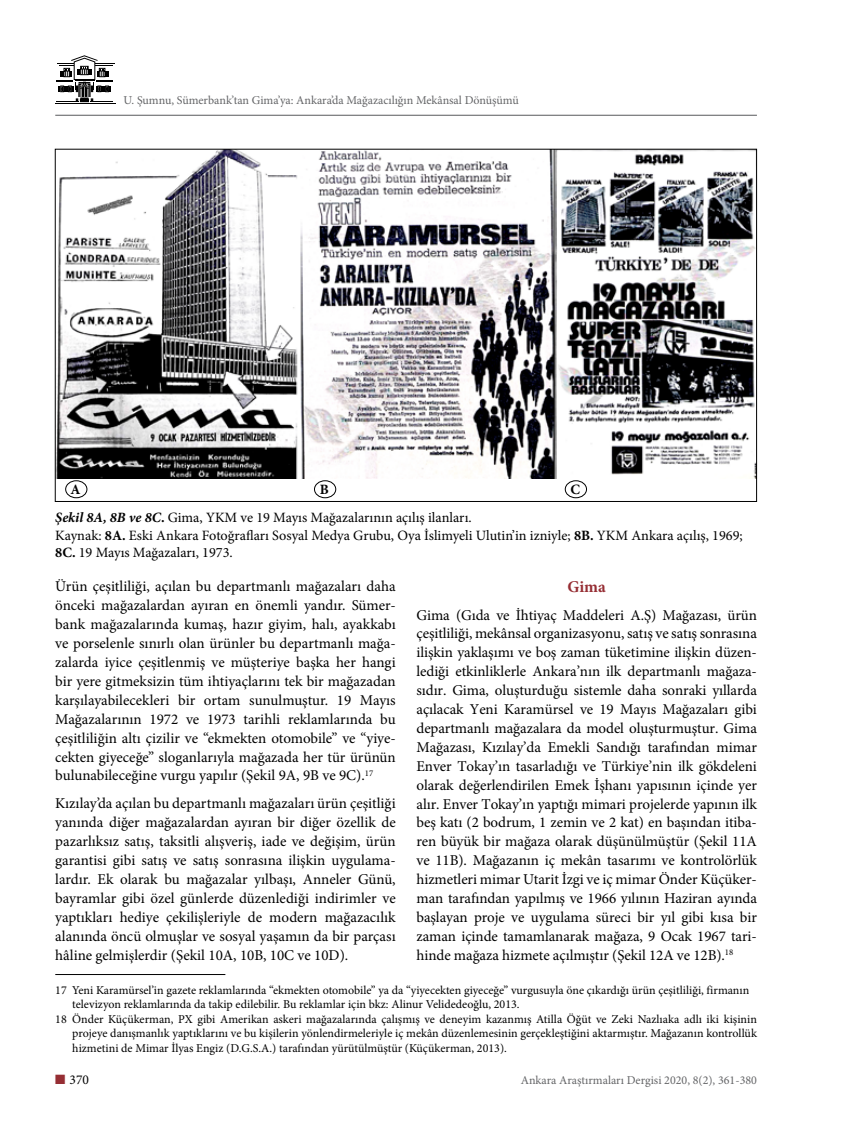
<style>
.page{position:relative;width:842px;height:1127px;background:#fff}
.page>*{position:absolute;margin:0;border:0;box-sizing:border-box;transform-origin:0 0}
.t1{font:700 16.5px "Minion Pro";color:#962e34}
.t2{font:15px/18.9px "Minion Pro";letter-spacing:-.005em;color:#000;text-align:justify}
.t3{font:14.25px/18.6px "Minion Pro";color:#000}
.t4{font:700 14.25px "Minion Pro";color:#000}
.t5{font:13.5px "Minion Pro";color:#000}
.t6{font:12px "Minion Pro";color:#000}
.t7{font:12px "Minion Pro";color:#636466}
.s1{font-weight:700;font-style:italic}
.s2{font-weight:700}
.s3{color:#962e34}
</style>
<div class="page">
<hr style="left:55px;top:115px;width:702px;height:1px;background:#58595b">
<hr style="left:55px;top:103px;width:60px;height:1px;background:#000">
<svg style="left:56px;top:55px;width:59px;height:48px"></svg>
<hr style="left:55px;top:974px;width:170px;height:1px;background:#000">
<img style="left:57px;top:151px;width:698px;height:327px">
<div style="left:65px;top:480px;width:22px;height:18px;border:1px solid #000;border-radius:50%"></div>
<div style="left:314px;top:480px;width:22px;height:18px;border:1px solid #000;border-radius:50%"></div>
<div style="left:565px;top:480px;width:22px;height:18px;border:1px solid #000;border-radius:50%"></div>
<p class="t7" style="left:124px;top:92px;width:397px">U. Şumnu, Sümerbank’tan Gima’ya: Ankara’da Mağazacılığın Mekânsal Dönüşümü</p>
<p class="t4" style="left:71px;top:480px;width:12px">A</p>
<p class="t4" style="left:320px;top:480px;width:11px">B</p>
<p class="t4" style="left:570px;top:480px;width:11px">C</p>
<p class="t3" style="left:55px;top:508px;width:689px"><span class="s1">Şekil 8A, 8B ve 8C</span><span class="s2">.</span> Gima, YKM ve 19 Mayıs Mağazalarının açılış ilanları.<br>Kaynak: <span class="s2">8A.</span> Eski Ankara Fotoğrafları Sosyal Medya Grubu, Oya İslimyeli Ulutin’in izniyle; <span class="s2">8B.</span> YKM Ankara açılış, 1969;</p>
<p class="t3" style="left:55px;top:543px;width:179px"><span class="s2">8C.</span> 19 Mayıs Mağazaları, 1973.</p>
<p class="t2" style="left:55px;top:577px;width:342px">Ürün çeşitliliği, açılan bu departmanlı mağazaları daha önceki mağazalardan ayıran en önemli yandır. Sümer&shy;bank mağazalarında kumaş, hazır giyim, halı, ayakkabı ve porselenle sınırlı olan ürünler bu departmanlı mağa&shy;zalarda iyice çeşitlenmiş ve müşteriye başka her hangi bir yere gitmeksizin tüm ihtiyaçlarını tek bir mağazadan karşılayabilecekleri bir ortam sunulmuştur. 19 Mayıs Mağazalarının 1972 ve 1973 tarihli reklamlarında bu çeşitliliğin altı çizilir ve “ekmekten otomobile” ve “yiye&shy;cekten giyeceğe” sloganlarıyla mağazada her tür ürünün bulunabileceğine vurgu yapılır (Şekil 9A, 9B ve 9C).<sup>17</sup></p>
<p class="t2" style="left:55px;top:794px;width:342px">Kızılay’da açılan bu departmanlı mağazaları ürün çeşitliği yanında diğer mağazalardan ayıran bir diğer özellik de pazarlıksız satış, taksitli alışveriş, iade ve değişim, ürün garantisi gibi satış ve satış sonrasına ilişkin uygulama&shy;lardır. Ek olarak bu mağazalar yılbaşı, Anneler Günü, bayramlar gibi özel günlerde düzenlediği indirimler ve yaptıkları hediye çekilişleriyle de modern mağazacılık alanında öncü olmuşlar ve sosyal yaşamın da bir parçası hâline gelmişlerdir (Şekil 10A, 10B, 10C ve 10D).</p>
<p class="t6" style="left:55px;top:982px;width:695px">17 Yeni Karamürsel’in gazete reklamlarında “ekmekten otomobile” ya da “yiyecekten giyeceğe” vurgusuyla öne çıkardığı ürün çeşitliliği, firmanın</p>
<p class="t6" style="left:72px;top:996px;width:449px">televizyon reklamlarında da takip edilebilir. Bu reklamlar için bkz: Alinur Velidedeoğlu, 2013.</p>
<p class="t6" style="left:55px;top:1011px;width:703px">18 Önder Küçükerman, PX gibi Amerikan askeri mağazalarında çalışmış ve deneyim kazanmış Atilla Öğüt ve Zeki Nazlıaka adlı iki kişinin</p>
<p class="t6" style="left:72px;top:1025px;width:686px">projeye danışmanlık yaptıklarını ve bu kişilerin yönlendirmeleriyle iç mekân düzenlemesinin gerçekleştiğini aktarmıştır. Mağazanın kontrollük</p>
<p class="t6" style="left:72px;top:1039px;width:436px">hizmetini de Mimar İlyas Engiz (D.G.S.A.) tarafından yürütülmüştür (Küçükerman, 2013).</p>
<p class="t1" style="left:567px;top:575px;width:40px">Gima</p>
<p class="t2" style="left:416px;top:605px;width:342px">Gima (Gıda ve İhtiyaç Maddeleri A.Ş) Mağazası, ürün çeşitliliği, mekânsal organizasyonu, satış ve satış sonrasına ilişkin yaklaşımı ve boş zaman tüketimine ilişkin düzen&shy;lediği etkinliklerle Ankara’nın ilk departmanlı mağaza&shy;sıdır. Gima, oluşturduğu sistemle daha sonraki yıllarda açılacak Yeni Karamürsel ve 19 Mayıs Mağazaları gibi departmanlı mağazalara da model oluşturmuştur. Gima Mağazası, Kızılay’da Emekli Sandığı tarafından mimar Enver Tokay’ın tasarladığı ve Türkiye’nin ilk gökdeleni olarak değerlendirilen Emek İşhanı yapısının içinde yer alır. Enver Tokay’ın yaptığı mimari projelerde yapının ilk beş katı (2 bodrum, 1 zemin ve 2 kat) en başından itiba&shy;ren büyük bir mağaza olarak düşünülmüştür (Şekil 11A ve 11B). Mağazanın iç mekân tasarımı ve kontrolörlük hizmetleri mimar Utarit İzgi ve iç mimar Önder Küçüker&shy;man tarafından yapılmış ve 1966 yılının Haziran ayında başlayan proje ve uygulama süreci bir yıl gibi kısa bir zaman içinde tamamlanarak mağaza, 9 Ocak 1967 tari&shy;hinde mağaza hizmete açılmıştır (Şekil 12A ve 12B).<sup>18</sup></p>
<p class="t5" style="left:55px;top:1071px;width:35px"><span class="s3">■</span> 370</p>
<p class="t7" style="left:521px;top:1072px;width:238px">Ankara Araştırmaları Dergisi 2020, 8(2), 361-380</p>
</div>
